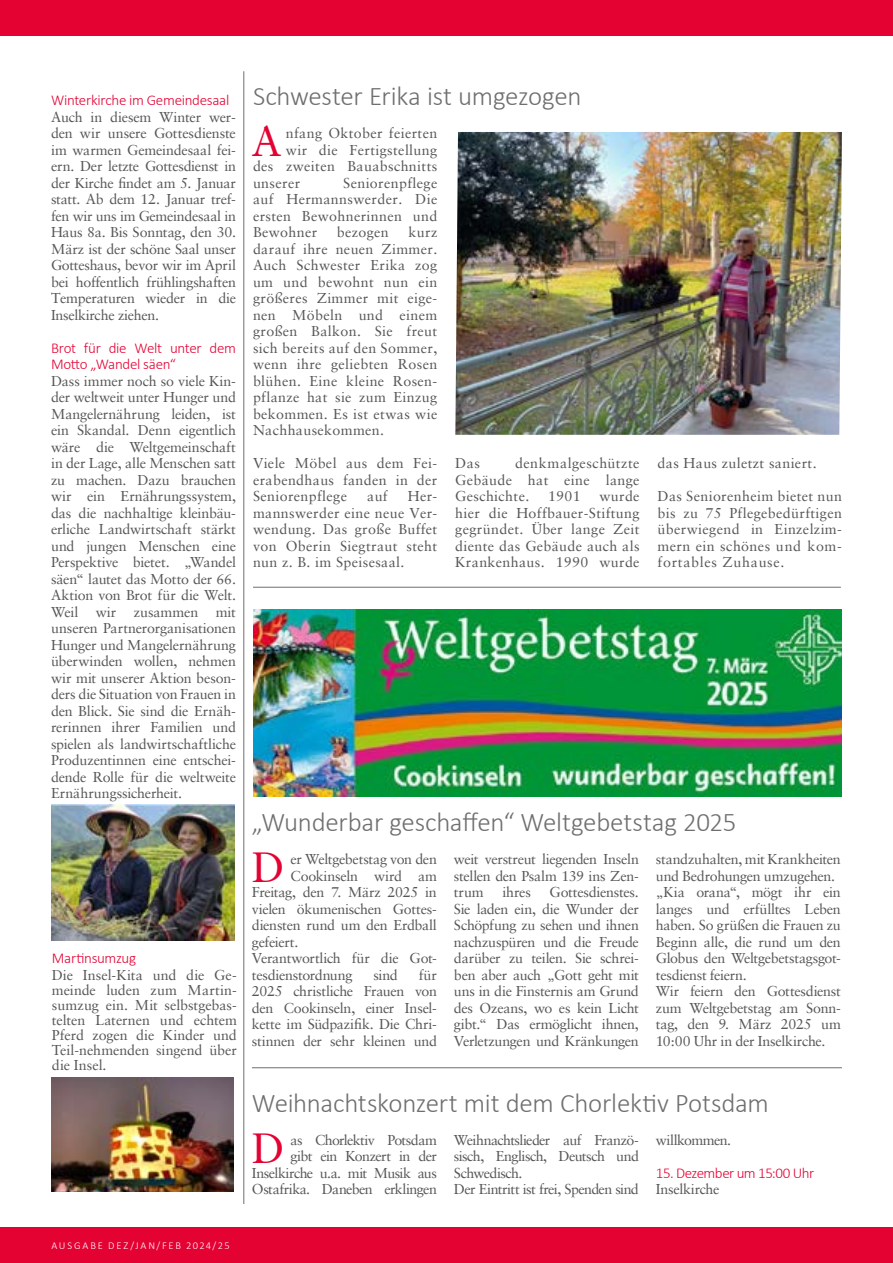
<style>
.page{position:relative;width:893px;height:1263px;background:#fff}
.page>*{position:absolute;margin:0;border:0;box-sizing:border-box;transform-origin:0 0}
.t1{font:42px "Sabon LT";color:#e40233}
.t2{font:300 27px "Calibri";letter-spacing:-.01em;color:#706f6f}
.t3{font:300 15px/16.5px "Calibri";letter-spacing:-.02em;color:#e40233}
.t4{font:14.25px/16.5px "Sabon LT";letter-spacing:-.01em;color:#575756;text-align:justify}
.t5{font:14.25px/16.5px "Sabon LT";letter-spacing:-.04em;color:#575756;text-align:right}
.t6{font:14.25px "Sabon LT";letter-spacing:.025em;color:#575756}
.t7{font:14.25px "Sabon LT";letter-spacing:-.03em;color:#575756}
.t8{font:300 10.5px "Calibri";letter-spacing:.17em;color:#fff}
</style>
<div class="page">
<div style="left:0;top:1227px;width:893px;height:36px;background:#e40233"></div>
<div style="left:0;top:0;width:893px;height:36px;background:#e40233"></div>
<hr style="left:243px;top:71px;width:1px;height:1133px;background:#706f6f">
<hr style="left:253px;top:587px;width:588px;height:1px;background:#706f6f">
<img style="left:254px;top:609px;width:588px;height:187px">
<img style="left:455px;top:132px;width:387px;height:303px">
<img style="left:51px;top:805px;width:184px;height:136px">
<img style="left:52px;top:1078px;width:181px;height:113px">
<hr style="left:252px;top:1067px;width:590px;height:1px;background:#706f6f">
<p class="t3" style="left:51px;top:92px;width:180px">Winterkirche im Gemeindesaal</p>
<p class="t4" style="left:51px;top:108px;width:186px">Auch in diesem Winter wer&shy;den wir unsere Gottesdienste im warmen Gemeindesaal fei&shy;ern. Der letzte Gottesdienst in der Kirche findet am 5. Januar statt. Ab dem 12. Januar tref&shy;fen wir uns im Gemeindesaal in Haus 8a. Bis Sonntag, den 30.<br>März ist der schöne Saal unser Gotteshaus, bevor wir im April bei hoffentlich frühlingshaften Temperaturen wieder in die Inselkirche ziehen.</p>
<p class="t3" style="left:51px;top:339px;width:186px">Brot für die Welt unter dem<br>Motto „Wandel säen“</p>
<p class="t4" style="left:51px;top:372px;width:186px">Dass immer noch so viele Kin&shy;der weltweit unter Hunger und Mangelernährung leiden, ist ein Skandal. Denn eigentlich wäre die Weltgemeinschaft in der Lage, alle Menschen satt zu machen. Dazu brauchen wir ein Ernährungssystem, das die nachhaltige kleinbäu&shy;erliche Landwirtschaft stärkt und jungen Menschen eine Perspektive bietet. „Wandel säen“ lautet das Motto der 66.<br>Aktion von Brot für die Welt.<br>Weil wir zusammen mit unseren Partnerorganisationen Hunger und Mangelernährung überwinden wollen, nehmen wir mit unserer Aktion beson&shy;ders die Situation von Frauen in den Blick. Sie sind die Ernäh&shy;rerinnen ihrer Familien und spielen als landwirtschaftliche Produzentinnen eine entschei&shy;dende Rolle für die weltweite Ernährungssicherheit.</p>
<p class="t3" style="left:52px;top:950px;width:86px">Martinsumzug</p>
<p class="t4" style="left:52px;top:967px;width:186px;line-height:15px">Die Insel-Kita und die Ge&shy;meinde luden zum Martin&shy;sumzug ein. Mit selbstgebas&shy;telten Laternen und echtem Pferd zogen die Kinder und Teil-nehmenden singend über die Insel.</p>
<h2 class="t2" style="left:253px;top:80px;width:330px">Schwester Erika ist umgezogen</h2>
<h1 class="t1" style="left:252px;top:116px;width:32px">A</h1>
<p class="t6" style="left:286px;top:125px;width:153px">nfang Oktober feierten</p>
<p class="t6" style="left:286px;top:141px;width:153px">wir die Fertigstellung</p>
<p class="t6" style="left:253px;top:158px;width:186px">des zweiten Bauabschnitts</p>
<p class="t6" style="left:253px;top:174px;width:49px">unserer</p>
<p class="t4" style="left:253px;top:174px;width:186px;text-indent:90px">Seniorenpflege auf Hermannswerder. Die ersten Bewohnerinnen und Bewohner</p>
<p class="t4" style="left:253px;top:224px;width:186px;text-indent:156px">kurz darauf ihre neuen Zimmer.<br>Auch Schwester Erika zog um und bewohnt nun ein größeres Zimmer mit eige&shy;nen Möbeln und einem großen Balkon. Sie freut sich bereits auf den Sommer, wenn ihre geliebten Rosen blühen. Eine kleine Rosen&shy;pflanze hat sie zum Einzug bekommen. Es ist etwas wie Nachhausekommen.</p>
<p class="t4" style="left:253px;top:455px;width:186px">Viele Möbel aus dem Fei&shy;erabendhaus fanden in der Seniorenpflege</p>
<p class="t6" style="left:337px;top:224px;width:54px">bezogen</p>
<p class="t4" style="left:455px;top:455px;width:186px;text-indent:60px">denkmalgeschützte Gebäude hat eine lange Geschichte.</p>
<p class="t4" style="left:455px;top:455px;width:26px">Das</p>
<p class="t4" style="left:367px;top:488px;width:22px">auf</p>
<p class="t4" style="left:455px;top:488px;width:186px;text-indent:144px">wurde hier die Hoffbauer-Stiftung gegründet. Über lange Zeit diente das Gebäude auch als Krankenhaus. 1990 wurde</p>
<p class="t4" style="left:548px;top:488px;width:34px">1901</p>
<p class="t4" style="left:253px;top:488px;width:186px;text-indent:155px">Her&shy;mannswerder eine neue Ver&shy;wendung. Das große Buffet von Oberin Siegtraut steht nun z. B. im Speisesaal.</p>
<p class="t6" style="left:658px;top:455px;width:160px">das Haus zuletzt saniert.</p>
<p class="t4" style="left:658px;top:488px;width:186px">Das Seniorenheim bietet nun bis zu 75 Pflegebedürftigen überwiegend in Einzelzim&shy;mern ein schönes und kom&shy;fortables Zuhause.</p>
<h2 class="t2" style="left:252px;top:806px;width:486px">„Wunderbar geschaffen“ Weltgebetstag 2025</h2>
<h1 class="t1" style="left:252px;top:843px;width:34px">D</h1>
<p class="t4" style="left:291px;top:851px;width:148px">er Weltgebetstag von den</p>
<p class="t4" style="left:454px;top:851px;width:186px">weit verstreut liegenden Inseln stellen den Psalm 139 ins Zen&shy;trum</p>
<p class="t4" style="left:656px;top:851px;width:186px;text-align:left">standzuhalten, mit Krankheiten und Bedrohungen umzugehen. „Kia orana“, mögt ihr ein langes und erfülltes Leben haben. So grüßen die Frauen zu<br>Beginn alle, die rund um den<br>Globus den Weltgebetstagsgot&shy;tesdienst feiern.<br>Wir feiern den Gottesdienst zum Weltgebetstag am Sonn&shy;tag, den 9. März 2025 um<br>10:00 Uhr in der Inselkirche.</p>
<p class="t4" style="left:291px;top:867px;width:148px">Cookinseln wird am</p>
<p class="t4" style="left:252px;top:884px;width:186px">Freitag, den 7. März 2025 in</p>
<p class="t4" style="left:252px;top:900px;width:186px">vielen ökumenischen Gottes-</p>
<p class="t4" style="left:252px;top:917px;width:186px">diensten rund um den Erdball</p>
<p class="t4" style="left:252px;top:933px;width:48px">gefeiert.</p>
<p class="t4" style="left:252px;top:950px;width:186px">Verantwortlich für die Got-</p>
<p class="t4" style="left:252px;top:966px;width:102px">tesdienstordnung</p>
<p class="t4" style="left:373px;top:966px;width:26px">sind</p>
<p class="t4" style="left:454px;top:884px;width:186px;text-indent:96px">Gottesdienstes.<br>Sie laden ein, die Wunder der Schöpfung zu sehen und ihnen nachzuspüren und die Freude darüber zu teilen. Sie schrei&shy;ben aber auch „Gott geht mit uns in die Finsternis am Grund des Ozeans, wo es kein Licht gibt.“ Das ermöglicht ihnen, Verletzungen und Kränkungen</p>
<p class="t4" style="left:502px;top:884px;width:30px">ihres</p>
<p class="t4" style="left:252px;top:966px;width:186px;text-indent:167px">für 2025 christliche Frauen von den Cookinseln, einer Insel&shy;kette im Südpazifik. Die Chri&shy;stinnen der sehr kleinen und</p>
<h2 class="t2" style="left:252px;top:1086px;width:518px">Weihnachtskonzert mit dem Chorlektiv Potsdam</h2>
<h1 class="t1" style="left:252px;top:1123px;width:34px">D</h1>
<p class="t5" style="left:252px;top:1131px;width:186px">as Chorlektiv Potsdam<br>gibt ein Konzert in der<br>Inselkirche u.a. mit Musik aus<br>Ostafrika. Daneben erklingen</p>
<p class="t5" style="left:454px;top:1131px;width:186px;text-align:left">Weihnachtslieder auf Franzö&shy;sisch, Englisch, Deutsch und<br>Schwedisch.<br>Der Eintritt ist frei, Spenden sind</p>
<p class="t7" style="left:656px;top:1131px;width:77px">willkommen.</p>
<p class="t3" style="left:656px;top:1164px;width:160px">15. Dezember um 15:00 Uhr</p>
<p class="t4" style="left:656px;top:1181px;width:65px">Inselkirche</p>
<p class="t8" style="left:51px;top:1239px;width:180px">AUSGABE DEZ/JAN/FEB 2024/25</p>
</div>
